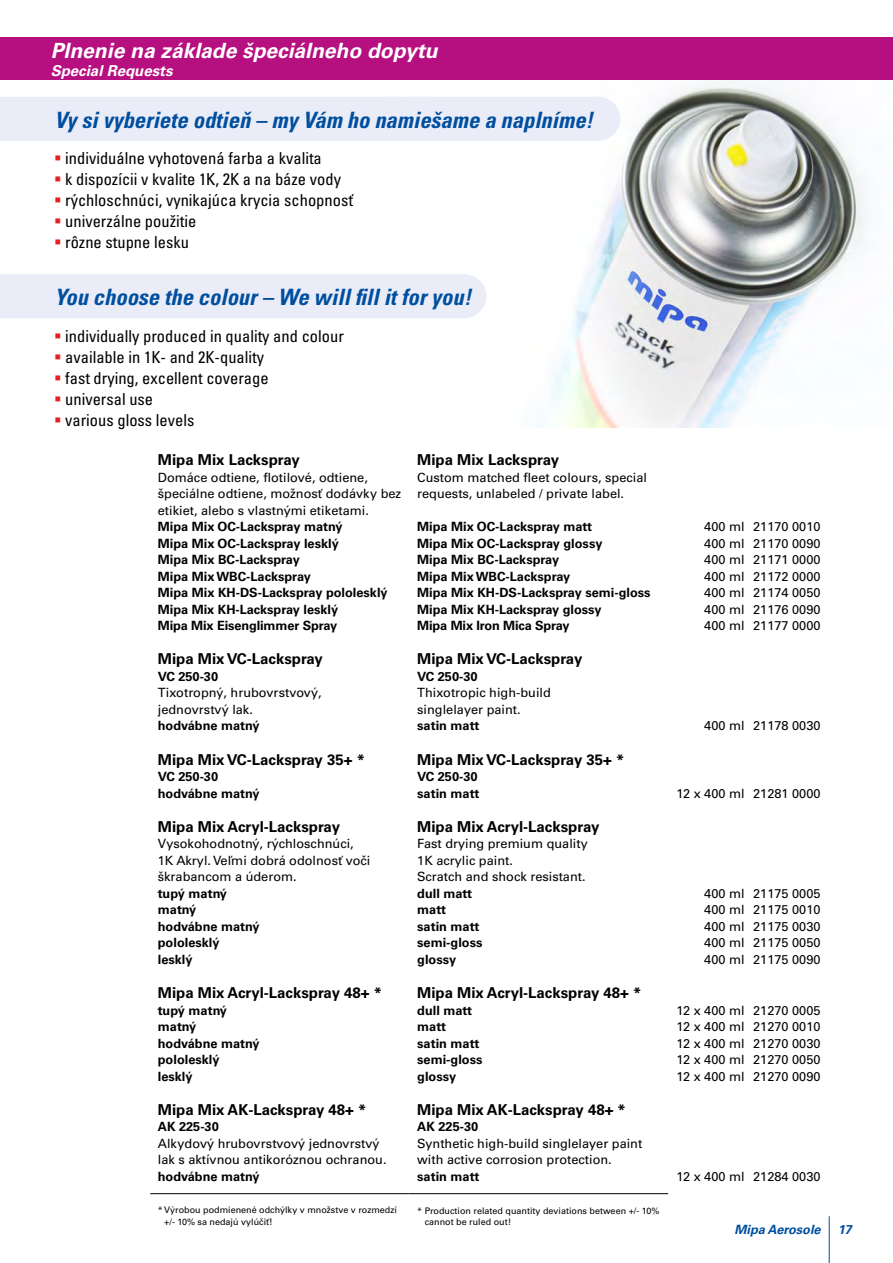
<style>
.page{position:relative;width:893px;height:1263px;background:#fff}
.page>*{position:absolute;margin:0;border:0;box-sizing:border-box;transform-origin:0 0}
.t1{font:22.5px "Univers LTCYR 67 Bold Cond Obl";color:#004f9f}
.t2{font:italic 700 21px "Univers LT Pro 65";color:#fff}
.t3{font:condensed 16.5px "Univers LTCYR 57";color:#000}
.t4{font:700 15px "Univers LT Pro 65";color:#000}
.t5{font:italic 700 15px "Univers LT Pro 65";color:#fff}
.t6{font:12.75px/16.5px "Univers LT Pro 55 Roman";color:#000}
.t7{font:700 12.75px/16.5px "Univers LT Pro 65";color:#000}
.t8{font:italic 700 12.75px "Univers LT Pro 65";color:#004f9f}
.t9{font:9px/12px "Univers LT Pro 55 Roman";color:#000}
.s1{color:#e52025}
</style>
<div class="page">
<hr style="left:829px;top:1216px;width:1px;height:47px;background:#004f9f">
<img style="left:486px;top:81px;width:381px;height:346px">
<div style="left:0;top:97px;width:620px;height:44px;background:#eaecf8"></div>
<div style="left:0;top:274px;width:486px;height:44px;background:#eaecf8"></div>
<div style="left:0;top:37px;width:893px;height:43px;background:#b60f80"></div>
<hr style="left:150px;top:1193px;width:259px;height:1px;background:#000">
<hr style="left:409px;top:1193px;width:259px;height:1px;background:#000">
<h2 class="t2" style="left:51px;top:38px;width:388px">Plnenie na základe špeciálneho dopytu</h2>
<p class="t5" style="left:51px;top:62px;width:123px">Special Requests</p>
<h1 class="t1" style="left:54px;top:106px;width:540px">Vy si vyberiete odtieň – my Vám ho namiešame a naplníme!</h1>
<p class="t3" style="left:54px;top:148px;width:269px"><span class="s1">▪</span> individuálne vyhotovená farba a kvalita</p>
<p class="t3" style="left:54px;top:169px;width:289px"><span class="s1">▪</span> k dispozícii v kvalite 1K, 2K a na báze vody</p>
<p class="t3" style="left:54px;top:190px;width:300px"><span class="s1">▪</span> rýchloschnúci, vynikajúca krycia schopnosť</p>
<p class="t3" style="left:54px;top:211px;width:144px"><span class="s1">▪</span> univerzálne použitie</p>
<p class="t3" style="left:54px;top:232px;width:136px"><span class="s1">▪</span> rôzne stupne lesku</p>
<h1 class="t1" style="left:54px;top:283px;width:418px">You choose the colour – We will fill it for you!</h1>
<p class="t3" style="left:54px;top:325px;width:291px"><span class="s1">▪</span> individually produced in quality and colour</p>
<p class="t3" style="left:54px;top:346px;width:212px"><span class="s1">▪</span> available in 1K- and 2K-quality</p>
<p class="t3" style="left:54px;top:367px;width:216px"><span class="s1">▪</span> fast drying, excellent coverage</p>
<p class="t3" style="left:54px;top:388px;width:101px"><span class="s1">▪</span> universal use</p>
<p class="t3" style="left:54px;top:409px;width:142px"><span class="s1">▪</span> various gloss levels</p>
<p class="t4" style="left:158px;top:451px;width:143px">Mipa Mix Lackspray</p>
<p class="t6" style="left:158px;top:469px;width:245px">Domáce odtiene, flotilové, odtiene, špeciálne odtiene, možnosť dodávky bez etikiet, alebo s vlastnými etiketami.</p>
<p class="t7" style="left:158px;top:518px;width:231px">Mipa Mix OC-Lackspray matný<br>Mipa Mix OC-Lackspray lesklý<br>Mipa Mix BC-Lackspray<br>Mipa Mix WBC-Lackspray<br>Mipa Mix KH-DS-Lackspray pololesklý<br>Mipa Mix KH-Lackspray lesklý<br>Mipa Mix Eisenglimmer Spray</p>
<p class="t4" style="left:158px;top:650px;width:167px">Mipa Mix VC-Lackspray</p>
<p class="t7" style="left:158px;top:668px;width:62px">VC 250-30</p>
<p class="t6" style="left:158px;top:685px;width:165px">Tixotropný, hrubovrstvový, jednovrstvý lak.</p>
<p class="t7" style="left:158px;top:718px;width:103px">hodvábne matný</p>
<p class="t4" style="left:158px;top:750px;width:209px">Mipa Mix VC-Lackspray 35+ *</p>
<p class="t7" style="left:158px;top:768px;width:103px">VC 250-30 hodvábne matný</p>
<p class="t4" style="left:158px;top:818px;width:184px">Mipa Mix Acryl-Lackspray</p>
<p class="t6" style="left:158px;top:836px;width:214px">Vysokohodnotný, rýchloschnúci,<br>1K Akryl. Veľmi dobrá odolnosť voči škrabancom a úderom.</p>
<p class="t7" style="left:158px;top:885px;width:103px">tupý matný matný<br>hodvábne matný pololesklý<br>lesklý</p>
<p class="t4" style="left:158px;top:984px;width:226px">Mipa Mix Acryl-Lackspray 48+ *</p>
<p class="t7" style="left:158px;top:1002px;width:103px">tupý matný matný<br>hodvábne matný pololesklý<br>lesklý</p>
<p class="t4" style="left:158px;top:1101px;width:210px">Mipa Mix AK-Lackspray 48+ *</p>
<p class="t7" style="left:158px;top:1119px;width:62px">AK 225-30</p>
<p class="t6" style="left:158px;top:1135px;width:230px">Alkydový hrubovrstvový jednovrstvý lak s aktívnou antikoróznou ochranou.</p>
<p class="t7" style="left:158px;top:1168px;width:103px">hodvábne matný</p>
<p class="t4" style="left:417px;top:451px;width:143px">Mipa Mix Lackspray</p>
<p class="t6" style="left:417px;top:469px;width:231px">Custom matched fleet colours, special requests, unlabeled / private label.</p>
<p class="t7" style="left:417px;top:518px;width:235px">Mipa Mix OC-Lackspray matt<br>Mipa Mix OC-Lackspray glossy<br>Mipa Mix BC-Lackspray<br>Mipa Mix WBC-Lackspray<br>Mipa Mix KH-DS-Lackspray semi-gloss<br>Mipa Mix KH-Lackspray glossy<br>Mipa Mix Iron Mica Spray</p>
<p class="t6" style="left:704px;top:518px;width:42px;text-align:justify">400 ml 400 ml 400 ml 400 ml 400 ml 400 ml 400 ml</p>
<p class="t6" style="left:753px;top:518px;width:69px;text-align:justify">21170 0010<br>21170 0090<br>21171 0000<br>21172 0000<br>21174 0050<br>21176 0090<br>21177 0000</p>
<p class="t4" style="left:417px;top:650px;width:167px">Mipa Mix VC-Lackspray</p>
<p class="t7" style="left:417px;top:668px;width:62px">VC 250-30</p>
<p class="t6" style="left:417px;top:685px;width:135px">Thixotropic high-build singlelayer paint.</p>
<p class="t7" style="left:417px;top:718px;width:64px">satin matt</p>
<p class="t6" style="left:704px;top:718px;width:118px">400 ml 21178 0030</p>
<p class="t4" style="left:417px;top:750px;width:209px">Mipa Mix VC-Lackspray 35+ *</p>
<p class="t7" style="left:417px;top:768px;width:64px">VC 250-30 satin matt</p>
<p class="t6" style="left:677px;top:785px;width:145px">12 x 400 ml 21281 0000</p>
<p class="t4" style="left:417px;top:818px;width:184px">Mipa Mix Acryl-Lackspray</p>
<p class="t6" style="left:417px;top:836px;width:172px">Fast drying premium quality<br>1K acrylic paint.<br>Scratch and shock resistant.</p>
<p class="t7" style="left:417px;top:885px;width:67px">dull matt matt<br>satin matt semi-gloss glossy</p>
<p class="t6" style="left:704px;top:885px;width:42px;text-align:justify">400 ml 400 ml 400 ml 400 ml 400 ml</p>
<p class="t6" style="left:753px;top:885px;width:69px;text-align:justify">21175 0005<br>21175 0010<br>21175 0030<br>21175 0050<br>21175 0090</p>
<p class="t4" style="left:417px;top:984px;width:226px">Mipa Mix Acryl-Lackspray 48+ *</p>
<p class="t7" style="left:417px;top:1002px;width:67px">dull matt matt<br>satin matt semi-gloss glossy</p>
<p class="t6" style="left:677px;top:1002px;width:70px;text-align:justify">12 x 400 ml 12 x 400 ml 12 x 400 ml 12 x 400 ml 12 x 400 ml</p>
<p class="t6" style="left:753px;top:1002px;width:69px;text-align:justify">21270 0005<br>21270 0010<br>21270 0030<br>21270 0050<br>21270 0090</p>
<p class="t4" style="left:417px;top:1101px;width:210px">Mipa Mix AK-Lackspray 48+ *</p>
<p class="t7" style="left:417px;top:1119px;width:62px">AK 225-30</p>
<p class="t6" style="left:417px;top:1135px;width:227px">Synthetic high-build singlelayer paint with active corrosion protection.</p>
<p class="t7" style="left:417px;top:1168px;width:64px">satin matt</p>
<p class="t6" style="left:677px;top:1168px;width:145px">12 x 400 ml 21284 0030</p>
<p class="t9" style="left:164px;top:1204px;width:234px;text-indent:-6px">* Výrobou podmienené odchýlky v množstve v rozmedzí +/- 10% sa nedajú vylúčiť!</p>
<p class="t9" style="left:425px;top:1205px;width:236px;line-height:10.8px;text-indent:-8px">* Production related quantity deviations between +/- 10% cannot be ruled out!</p>
<p class="t8" style="left:734px;top:1222px;width:88px">Mipa Aerosole</p>
<p class="t8" style="left:838px;top:1222px;width:15px">17</p>
</div>
